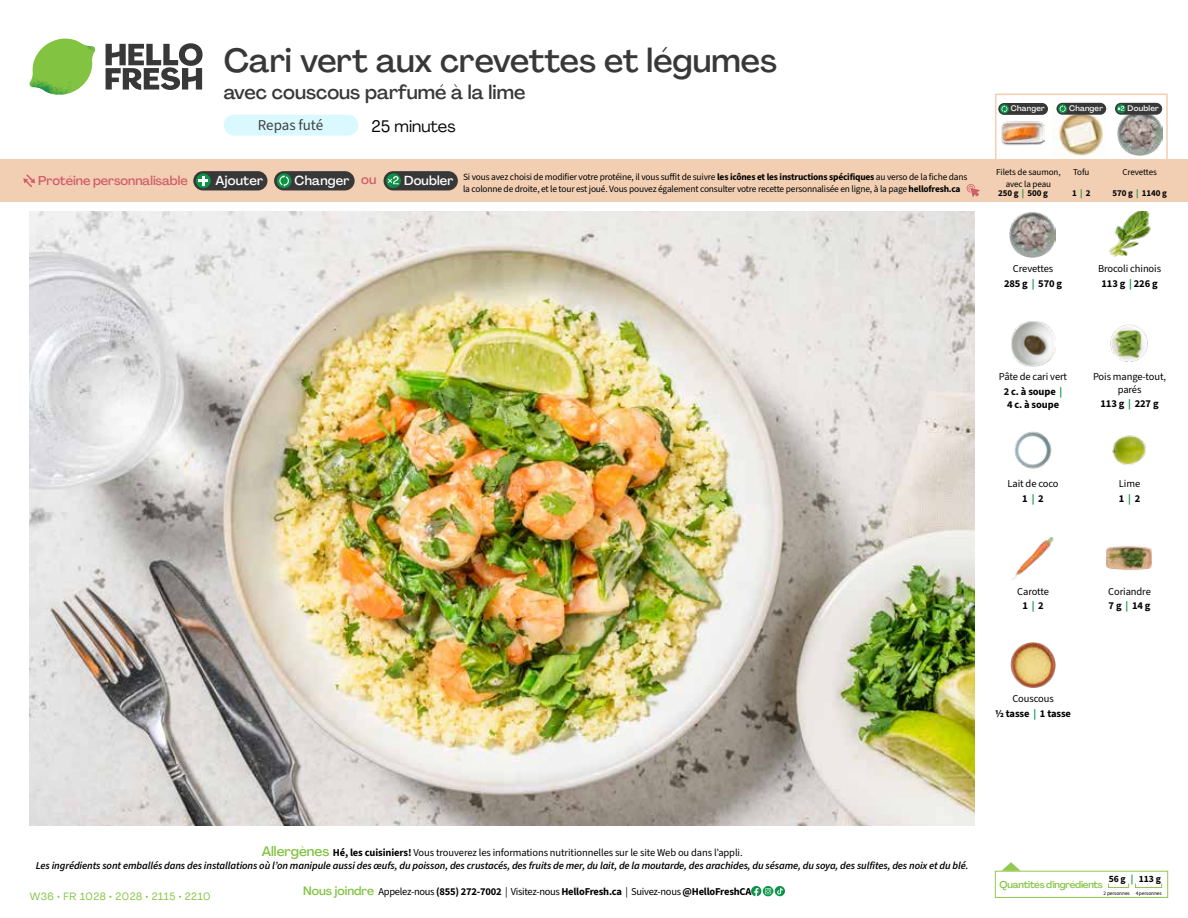
<style>
.page{position:relative;width:1188px;height:918px;background:#fff}
.page>*{position:absolute;margin:0;border:0;box-sizing:border-box;transform-origin:0 0}
.t1{font:500 33px "Agrandir";letter-spacing:-.005em;color:#383839}
.t2{font:500 19.5px "Agrandir";color:#383839}
.t3{font:16.5px "Agrandir";color:#000}
.t4{font:15px "Source Sans 3";letter-spacing:-.01em;color:#414042}
.t5{font:500 12.9px "Agrandir";letter-spacing:.015em;color:#fff}
.t6{font:500 12.75px "Agrandir";letter-spacing:-.005em;color:#d15f6a}
.t7{font:italic 600 10.5px/13.5px "Source Sans 3";letter-spacing:-.01em;color:#000;text-align:center}
.t8{font:10.5px/14.9px "Source Sans 3";letter-spacing:-.01em;color:#000;text-align:center}
.t9{font:700 10.5px/14.9px "Source Sans 3";letter-spacing:-.02em;color:#000;text-align:center}
.t10{font:10.5px "Agrandir";letter-spacing:.05em;color:#82c341}
.t11{font:500 9.75px "Agrandir";letter-spacing:-.025em;color:#82c341}
.t12{font:700 9.6px "Source Sans 3";color:#000}
.t13{font:9.45px/12px "Source Sans 3";letter-spacing:-.02em;color:#000}
.t14{font:9px/11.6px "Source Sans 3";letter-spacing:-.01em;color:#000;text-align:center}
.t15{font:700 9px "Source Sans 3";letter-spacing:-.01em;color:#000}
.t16{font:500 7.95px "Agrandir";letter-spacing:.02em;color:#fff}
.t17{font:5.25px "Source Sans 3";letter-spacing:-.01em;color:#000}
.s1{color:#d15f6a}
.s2{color:#0b9446}
.s3{font-weight:700}
.s4{font-weight:700;color:#0b9446}
.s5{font-weight:400}
.s6{font-family:"Agrandir";font-weight:500;font-style:normal;font-size:13.5px;color:#82c341}
.s7{font-weight:700;font-style:normal}
.s8{font-weight:400;font-style:normal}
.s9{font-family:"Agrandir";font-weight:500;font-size:12px;color:#82c341}
</style>
<div class="page">
<svg style="left:106px;top:43px;width:97px;height:47px"></svg>
<svg style="left:34px;top:39px;width:59px;height:38px"></svg>
<img style="left:65px;top:39px;width:30px;height:25px">
<img style="left:33px;top:60px;width:56px;height:10px">
<img style="left:29px;top:64px;width:58px;height:31px">
<img style="left:64px;top:70px;width:25px;height:24px">
<img style="left:30px;top:211px;width:945px;height:615px">
<svg style="left:775px;top:886px;width:10px;height:10px"></svg>
<svg style="left:751px;top:886px;width:32px;height:10px"></svg>
<svg style="left:1002px;top:862px;width:19px;height:9px"></svg>
<div style="left:995px;top:871px;width:173px;height:27px;border:1px solid #91c84e"></div>
<div style="left:1108px;top:883px;width:21px;height:5px;border:1px solid #91c84e"></div>
<div style="left:1135px;top:883px;width:27px;height:5px;border:1px solid #91c84e"></div>
<img style="left:1011px;top:321px;width:45px;height:45px">
<img style="left:1110px;top:324px;width:38px;height:38px">
<img style="left:1014px;top:431px;width:38px;height:38px">
<img style="left:1112px;top:435px;width:34px;height:30px">
<img style="left:1012px;top:537px;width:43px;height:43px">
<img style="left:1106px;top:546px;width:46px;height:24px">
<img style="left:1011px;top:643px;width:45px;height:45px">
<img style="left:1109px;top:211px;width:42px;height:46px">
<img style="left:1010px;top:212px;width:45px;height:45px">
<div style="left:0;top:160px;width:1188px;height:42px;background:#f2cfb3"></div>
<svg style="left:23px;top:174px;width:12px;height:13px"></svg>
<div style="left:384px;top:171px;width:74px;height:19px;background:#383839;border-radius:10px"></div>
<svg style="left:386px;top:173px;width:15px;height:15px"></svg>
<div style="left:389px;top:180px;width:11px;height:11px;background:#000;opacity:.35"></div>
<svg style="left:387px;top:176px;width:12px;height:8px"></svg>
<div style="left:274px;top:171px;width:81px;height:19px;background:#383839;border-radius:10px"></div>
<svg style="left:277px;top:173px;width:15px;height:15px"></svg>
<svg style="left:279px;top:175px;width:10px;height:12px"></svg>
<div style="left:193px;top:171px;width:74px;height:19px;background:#383839;border-radius:10px"></div>
<svg style="left:196px;top:173px;width:15px;height:15px"></svg>
<svg style="left:198px;top:176px;width:10px;height:10px"></svg>
<svg style="left:967px;top:184px;width:13px;height:13px"></svg>
<div style="left:995px;top:94px;width:173px;height:69px;border:2px solid #f2cfb3"></div>
<img style="left:1001px;top:114px;width:44px;height:32px">
<img style="left:1053px;top:105px;width:54px;height:51px">
<img style="left:1117px;top:111px;width:45px;height:45px">
<div style="left:1056px;top:103px;width:50px;height:12px;background:#383839;border-radius:6px"></div>
<svg style="left:1058px;top:104px;width:9px;height:9px"></svg>
<svg style="left:1060px;top:105px;width:6px;height:7px"></svg>
<div style="left:1115px;top:103px;width:47px;height:12px;background:#383839;border-radius:6px"></div>
<svg style="left:1117px;top:104px;width:9px;height:9px"></svg>
<div style="left:1119px;top:108px;width:6px;height:7px;background:#000;opacity:.35"></div>
<svg style="left:1117px;top:106px;width:8px;height:8px"></svg>
<div style="left:998px;top:103px;width:50px;height:12px;background:#383839;border-radius:6px"></div>
<svg style="left:1000px;top:104px;width:9px;height:9px"></svg>
<svg style="left:1001px;top:105px;width:6px;height:8px"></svg>
<div style="left:224px;top:115px;width:134px;height:21px;background:#daf9ff;border-radius:10px"></div>
<h1 class="t1" style="left:224px;top:40px;width:555px">Cari vert aux crevettes et légumes</h1>
<h2 class="t2" style="left:224px;top:80px;width:303px">avec couscous parfumé à la lime</h2>
<h3 class="t3" style="left:372px;top:116px;width:86px">25 minutes</h3>
<h3 class="t4" style="left:258px;top:116px;width:67px">Repas futé</h3>
<p class="t16" style="left:1011px;top:104px;width:35px">Changer</p>
<p class="t16" style="left:1069px;top:104px;width:35px">Changer</p>
<p class="t16" style="left:1128px;top:104px;width:33px">Doubler</p>
<p class="t6" style="left:38px;top:173px;width:151px">Protéine personnalisable</p>
<p class="t5" style="left:216px;top:172px;width:49px">Ajouter</p>
<p class="t5" style="left:295px;top:172px;width:83px">Changer <span class="s1">ou</span></p>
<p class="t5" style="left:404px;top:172px;width:51px">Doubler</p>
<p class="t14" style="left:996px;top:166px;width:66px">Filets de saumon, avec la peau</p>
<p class="t15" style="left:998px;top:187px;width:51px">250 g <span class="s2">|</span> 500 g</p>
<p class="t13" style="left:463px;top:171px;width:506px">Si vous avez choisi de modifier votre protéine, il vous suffit de suivre <span class="s3">les icônes et les instructions spécifiques</span> au verso de la fiche dans la colonne de droite, et le tour est joué. Vous pouvez également consulter votre recette personnalisée en ligne, à la page <span class="s3">hellofresh.ca</span></p>
<p class="t14" style="left:1073px;top:166px;width:18px">Tofu</p>
<p class="t15" style="left:1072px;top:187px;width:20px">1 <span class="s2">|</span> 2</p>
<p class="t14" style="left:1122px;top:166px;width:36px">Crevettes</p>
<p class="t15" style="left:1112px;top:187px;width:56px">570 g <span class="s2">|</span> 1140 g</p>
<p class="t8" style="left:1004px;top:260px;width:60px;line-height:15.6px">Crevettes<br><span class="s3">285 g</span> <span class="s4">|</span> <span class="s3">570 g</span></p>
<p class="t8" style="left:1098px;top:260px;width:65px;line-height:15.6px">Brocoli chinois<br><span class="s3">113 g</span> <span class="s4">|</span> <span class="s3">226 g</span></p>
<p class="t8" style="left:999px;top:369px;width:70px">Pâte de cari vert<br><span class="s3">2 c. à soupe</span> <span class="s4">|</span></p>
<p class="t9" style="left:1007px;top:397px;width:54px">4 c. à soupe</p>
<p class="t8" style="left:1093px;top:369px;width:75px;line-height:13.8px">Pois mange-tout, parés<br><span class="s3">113 g</span> <span class="s4">|</span> <span class="s3">227 g</span></p>
<p class="t8" style="left:1008px;top:476px;width:53px">Lait de coco<br><span class="s3">1</span> <span class="s4">|</span> <span class="s3">2</span></p>
<p class="t8" style="left:1119px;top:476px;width:23px;text-align:left">Lime<br><span class="s3">1</span> <span class="s4">|</span> <span class="s3">2</span></p>
<p class="t8" style="left:1017px;top:584px;width:33px">Carotte<br><span class="s3">1</span> <span class="s4">|</span> <span class="s3">2</span></p>
<p class="t8" style="left:1108px;top:584px;width:44px;text-align:left">Coriandre<br><span class="s3">7g</span> <span class="s4">|</span> <span class="s3">14g</span></p>
<p class="t9" style="left:995px;top:691px;width:77px"><span class="s5">Couscous<br></span>½ tasse <span class="s2">|</span> 1 tasse</p>
<p class="t7" style="left:36px;top:845px;width:934px"><span class="s6">Allergènes</span> <span class="s7">Hé, les cuisiniers!</span> <span class="s8">Vous trouverez les informations nutritionnelles sur le site Web ou dans l’appli.<br></span>Les ingrédients sont emballés dans des installations où l’on manipule aussi des œufs, du poisson, des crustacés, des fruits de mer, du lait, de la moutarde, des arachides, du sésame, du soya, des sulfites, des noix et du blé.</p>
<p class="t10" style="left:30px;top:890px;width:182px">W36 • FR 1028 • 2028 • 2115 • 2210</p>
<p class="t9" style="left:303px;top:884px;width:450px"><span class="s9">Nous joindre</span> <span class="s5">Appelez-nous</span> (855) 272-7002 <span class="s5">| Visitez-nous</span> HelloFresh.ca <span class="s5">| Suivez-nous</span> @HelloFreshCA</p>
<p class="t12" style="left:1109px;top:872px;width:54px">56 g <span class="s2">|</span> 113 g</p>
<p class="t17" style="left:1103px;top:890px;width:60px">2 personnes 4 personnes</p>
<p class="t11" style="left:1000px;top:878px;width:105px">Quantités d'ingrédients</p>
</div>
